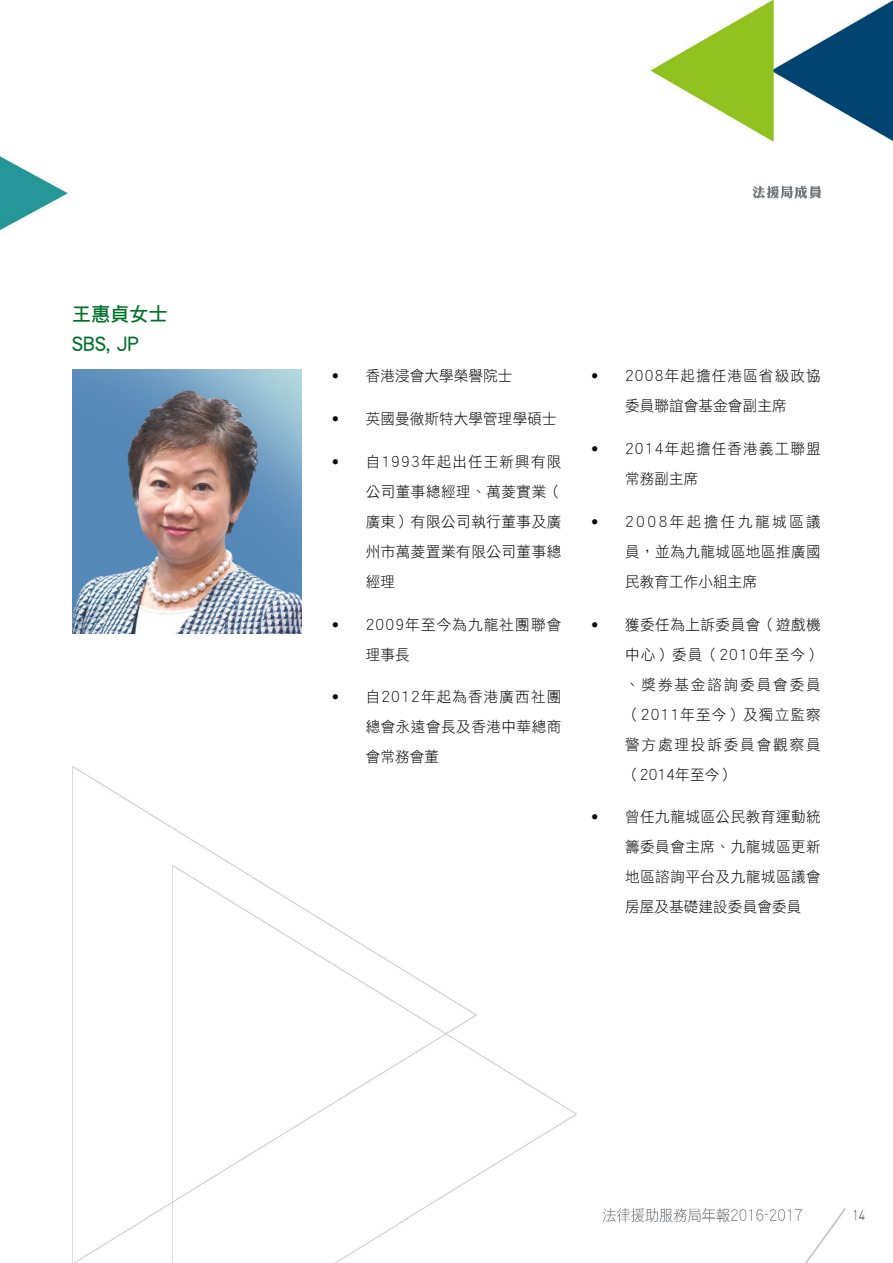
<style>
.page{position:relative;width:893px;height:1263px;background:#fff}
.page>*{position:absolute;margin:0;border:0;box-sizing:border-box;transform-origin:0 0}
.t1{font:19.5px/30px "DF Hei HK W7";letter-spacing:.01em;color:#007029}
.t2{font:15px/30px "DF Hei HK W3";letter-spacing:.035em;color:#000;text-align:justify}
.t3{font:15px/30px "DF Hei HK W3";letter-spacing:.08em;color:#000}
.t4{font:15px "DF Hei HK W3";letter-spacing:.01em;color:#000}
.s1{font-family:"Frutiger";font-weight:300}
</style>
<div class="page">
<img style="left:0;top:0;width:893px;height:1263px">
<img style="left:72px;top:370px;width:230px;height:264px">
<p class="t1" style="left:72px;top:298px;width:97px">王惠貞女士<br>SBS, JP</p>
<p class="t4" style="left:332px;top:368px;width:182px"><span class="s1">•</span> 香港浸會大學榮譽院士</p>
<p class="t4" style="left:332px;top:410px;width:226px"><span class="s1">•</span> 英國曼徹斯特大學管理學碩士</p>
<p class="t2" style="left:366px;top:446px;width:197px;text-indent:-34px"><span class="s1">•</span> 自1993年起出任王新興有限公司董事總經理、萬菱實業（廣東）有限公司執行董事及廣州市萬菱置業有限公司董事總經理</p>
<p class="t3" style="left:366px;top:609px;width:197px;text-indent:-34px"><span class="s1">•</span> 2009年至今為九龍社團聯會理事長</p>
<p class="t2" style="left:366px;top:682px;width:197px;text-indent:-34px"><span class="s1">•</span> 自2012年起為香港廣西社團總會永遠會長及香港中華總商會常務會董</p>
<p class="t3" style="left:591px;top:361px;width:231px;text-align:center"><span class="s1">•</span> 2008年起擔任港區省級政協委員聯誼會基金會副主席</p>
<p class="t3" style="left:625px;top:433px;width:197px;text-indent:-34px"><span class="s1">•</span> 2014年起擔任香港義工聯盟常務副主席</p>
<p class="t2" style="left:625px;top:506px;width:197px;text-indent:-34px"><span class="s1">•</span> 2008年起擔任九龍城區議員，並為九龍城區地區推廣國民教育工作小組主席</p>
<p class="t2" style="left:625px;top:609px;width:197px;text-indent:-34px"><span class="s1">•</span> 獲委任為上訴委員會（遊戲機中心）委員（2010年至今）、獎券基金諮詢委員會委員（2011年至今）及獨立監察警方處理投訴委員會觀察員（2014年至今）</p>
<p class="t2" style="left:625px;top:802px;width:197px;text-indent:-34px"><span class="s1">•</span> 曾任九龍城區公民教育運動統籌委員會主席、九龍城區更新地區諮詢平台及九龍城區議會房屋及基礎建設委員會委員</p>
</div>
